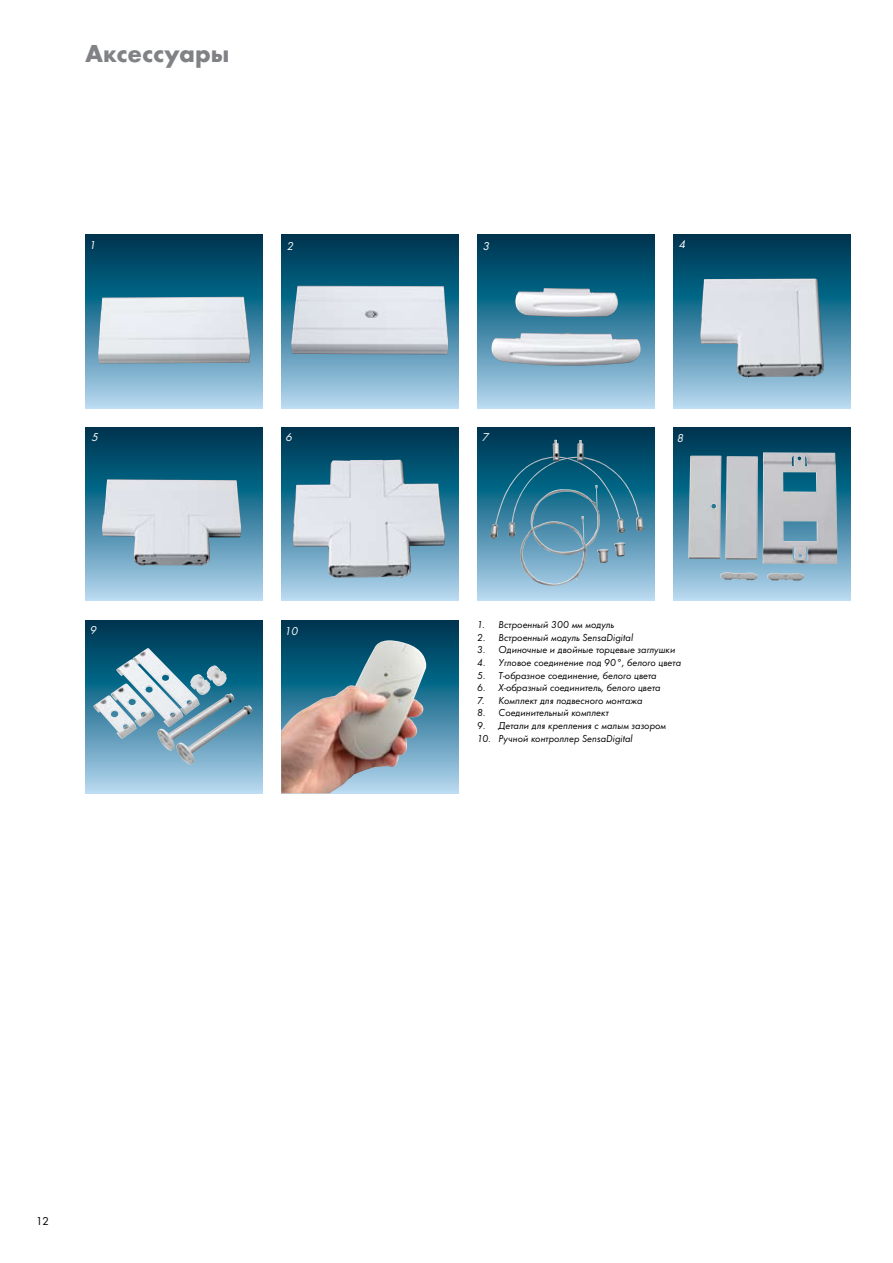
<style>
.page{position:relative;width:893px;height:1263px;background:#fff}
.page>*{position:absolute;margin:0;border:0;box-sizing:border-box;transform-origin:0 0}
.t1{font:700 25.5px "Futura TCY";color:#808285}
.t2{font:10.5px "Futura TCY Boo Obl";color:#000}
.t3{font:italic 10.5px "Futura";color:#fff}
.t4{font:10.5px "Futura";color:#000}
</style>
<div class="page">
<svg style="left:281px;top:427px;width:177px;height:174px;background:#437c98"></svg>
<img style="left:293px;top:460px;width:152px;height:118px">
<svg style="left:673px;top:235px;width:177px;height:173px;background:#417e9b"></svg>
<img style="left:700px;top:278px;width:124px;height:99px">
<svg style="left:85px;top:427px;width:177px;height:174px;background:#407d9a"></svg>
<img style="left:102px;top:479px;width:139px;height:86px">
<svg style="left:85px;top:235px;width:177px;height:173px;background:#3e7e9a"></svg>
<img style="left:98px;top:297px;width:152px;height:67px">
<svg style="left:477px;top:235px;width:177px;height:173px;background:#427f9b"></svg>
<img style="left:491px;top:288px;width:150px;height:78px">
<svg style="left:281px;top:235px;width:177px;height:173px;background:#47839f"></svg>
<img style="left:291px;top:286px;width:157px;height:68px">
<svg style="left:281px;top:620px;width:177px;height:173px;background:#336f8b"></svg>
<img style="left:281px;top:647px;width:136px;height:146px">
<svg style="left:85px;top:620px;width:177px;height:173px;background:#558ca6"></svg>
<img style="left:116px;top:648px;width:111px;height:79px">
<svg style="left:477px;top:427px;width:177px;height:174px;background:#6799b4"></svg>
<img style="left:489px;top:440px;width:155px;height:99px">
<svg style="left:673px;top:427px;width:177px;height:174px;background:#47809b"></svg>
<img style="left:688px;top:452px;width:149px;height:128px">
<h1 class="t1" style="left:85px;top:38px;width:146px">Аксессуары</h1>
<p class="t3" style="left:89px;top:238px;width:8px">1</p>
<p class="t3" style="left:287px;top:239px;width:8px">2</p>
<p class="t3" style="left:483px;top:239px;width:8px">3</p>
<p class="t3" style="left:679px;top:237px;width:8px">4</p>
<p class="t3" style="left:91px;top:430px;width:8px">5</p>
<p class="t3" style="left:90px;top:623px;width:8px">9</p>
<p class="t3" style="left:285px;top:430px;width:8px">6</p>
<p class="t3" style="left:285px;top:623px;width:14px">10</p>
<p class="t3" style="left:482px;top:430px;width:8px">7</p>
<p class="t3" style="left:677px;top:431px;width:8px">8</p>
<p class="t2" style="left:477px;top:619px;width:138px">1. Встроенный 300 мм модуль</p>
<p class="t2" style="left:477px;top:632px;width:157px">2. Встроенный модуль SensaDigital</p>
<p class="t2" style="left:477px;top:644px;width:200px">3. Одиночные и двойные торцевые заглушки</p>
<p class="t2" style="left:477px;top:657px;width:205px">4. Угловое соединение под 90°, белого цвета</p>
<p class="t2" style="left:477px;top:669px;width:181px">5. T-образное соединение, белого цвета</p>
<p class="t2" style="left:477px;top:682px;width:185px">6. X-образный соединитель, белого цвета</p>
<p class="t2" style="left:477px;top:695px;width:167px">7. Комплект для подвесного монтажа</p>
<p class="t2" style="left:477px;top:707px;width:133px">8. Соединительный комплект</p>
<p class="t2" style="left:477px;top:720px;width:190px">9. Детали для крепления с малым зазором</p>
<p class="t2" style="left:477px;top:732px;width:157px">10. Ручной контроллер SensaDigital</p>
<p class="t4" style="left:36px;top:1213px;width:14px">12</p>
</div>
